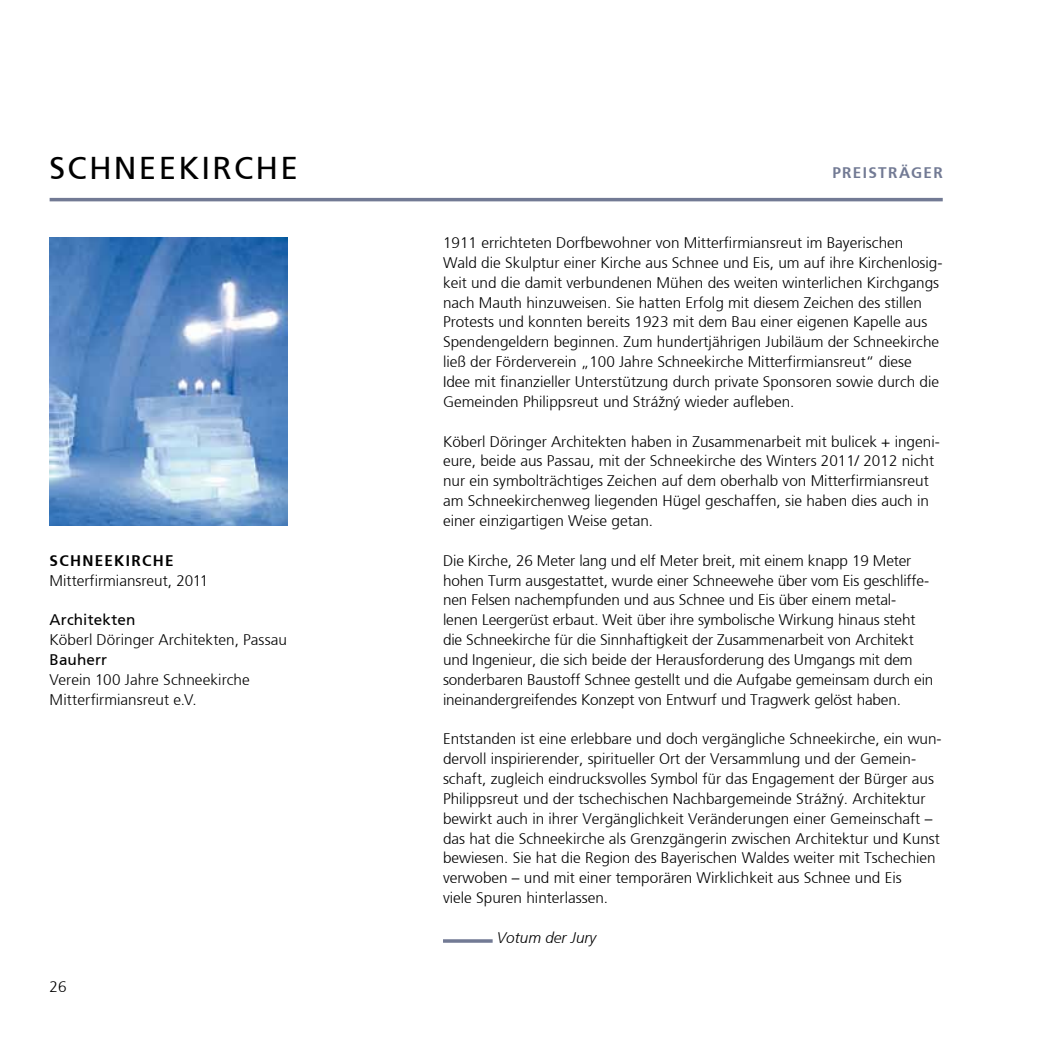
<style>
.page{position:relative;width:1042px;height:1042px;background:#fff}
.page>*{position:absolute;margin:0;border:0;box-sizing:border-box;transform-origin:0 0}
.t1{font:31.5px "BDA Frutiger Roman";letter-spacing:.07em;color:#000}
.t2{font:300 15.4px/19.8px "BDA Frutiger";color:#000}
.t3{font:italic 300 15.4px "BDA Frutiger";color:#000}
.t4{font:700 15.4px "BDA Frutiger";letter-spacing:.085em;color:#727a94}
.s1{font-weight:700}
.s2{font-family:"BDA Frutiger Roman";font-weight:400}
</style>
<div class="page">
<img style="left:50px;top:237px;width:237px;height:289px">
<svg style="left:443px;top:939px;width:50px;height:4px"></svg>
<hr style="left:50px;top:198px;width:893px;height:3px;background:#727a94">
<p class="t1" style="left:50px;top:149px;width:250px">Schneekirche</p>
<p class="t4" style="left:832px;top:164px;width:112px">PREISTRÄGER</p>
<p class="t2" style="left:50px;top:551px;width:160px"><span class="s1">SCHNEEKIRCHE<br></span>Mitterfirmiansreut, 2011</p>
<p class="t2" style="left:50px;top:610px;width:239px"><span class="s2">Architekten<br></span>Köberl Döringer Architekten, Passau<br><span class="s2">Bauherr<br></span>Verein 100 Jahre Schneekirche<br>Mitterfirmiansreut e.V.</p>
<p class="t2" style="left:50px;top:977px;width:19px">26</p>
<p class="t2" style="left:443px;top:233px;width:501px">1911 errichteten Dorfbewohner von Mitterfirmiansreut im Bayerischen<br>Wald die Skulptur einer Kirche aus Schnee und Eis, um auf ihre Kirchenlosig&shy;keit und die damit verbundenen Mühen des weiten winterlichen Kirchgangs nach Mauth hinzuweisen. Sie hatten Erfolg mit diesem Zeichen des stillen Protests und konnten bereits 1923 mit dem Bau einer eigenen Kapelle aus Spendengeldern beginnen. Zum hundertjährigen Jubiläum der Schneekirche ließ der Förderverein „100 Jahre Schneekirche Mitterfirmiansreut“ diese Idee mit finanzieller Unterstützung durch private Sponsoren sowie durch die Gemeinden Philippsreut und Strážný wieder aufleben.</p>
<p class="t2" style="left:443px;top:432px;width:498px">Köberl Döringer Architekten haben in Zusammenarbeit mit bulicek + ingeni&shy;eure, beide aus Passau, mit der Schneekirche des Winters 2011/ 2012 nicht nur ein symbolträchtiges Zeichen auf dem oberhalb von Mitterfirmiansreut am Schneekirchenweg liegenden Hügel geschaffen, sie haben dies auch in einer einzigartigen Weise getan.</p>
<p class="t2" style="left:443px;top:551px;width:492px">Die Kirche, 26 Meter lang und elf Meter breit, mit einem knapp 19 Meter hohen Turm ausgestattet, wurde einer Schneewehe über vom Eis geschliffe&shy;nen Felsen nachempfunden und aus Schnee und Eis über einem metal&shy;lenen Leergerüst erbaut. Weit über ihre symbolische Wirkung hinaus steht die Schneekirche für die Sinnhaftigkeit der Zusammenarbeit von Architekt und Ingenieur, die sich beide der Herausforderung des Umgangs mit dem sonderbaren Baustoff Schnee gestellt und die Aufgabe gemeinsam durch ein ineinandergreifendes Konzept von Entwurf und Tragwerk gelöst haben.</p>
<p class="t2" style="left:443px;top:729px;width:500px">Entstanden ist eine erlebbare und doch vergängliche Schneekirche, ein wun&shy;dervoll inspirierender, spiritueller Ort der Versammlung und der Gemein&shy;schaft, zugleich eindrucksvolles Symbol für das Engagement der Bürger aus Philippsreut und der tschechischen Nachbargemeinde Strážný. Architektur bewirkt auch in ihrer Vergänglichkeit Veränderungen einer Gemeinschaft – das hat die Schneekirche als Grenzgängerin zwischen Architektur und Kunst bewiesen. Sie hat die Region des Bayerischen Waldes weiter mit Tschechien verwoben – und mit einer temporären Wirklichkeit aus Schnee und Eis<br>viele Spuren hinterlassen.</p>
<p class="t3" style="left:497px;top:928px;width:101px">Votum der Jury</p>
</div>
